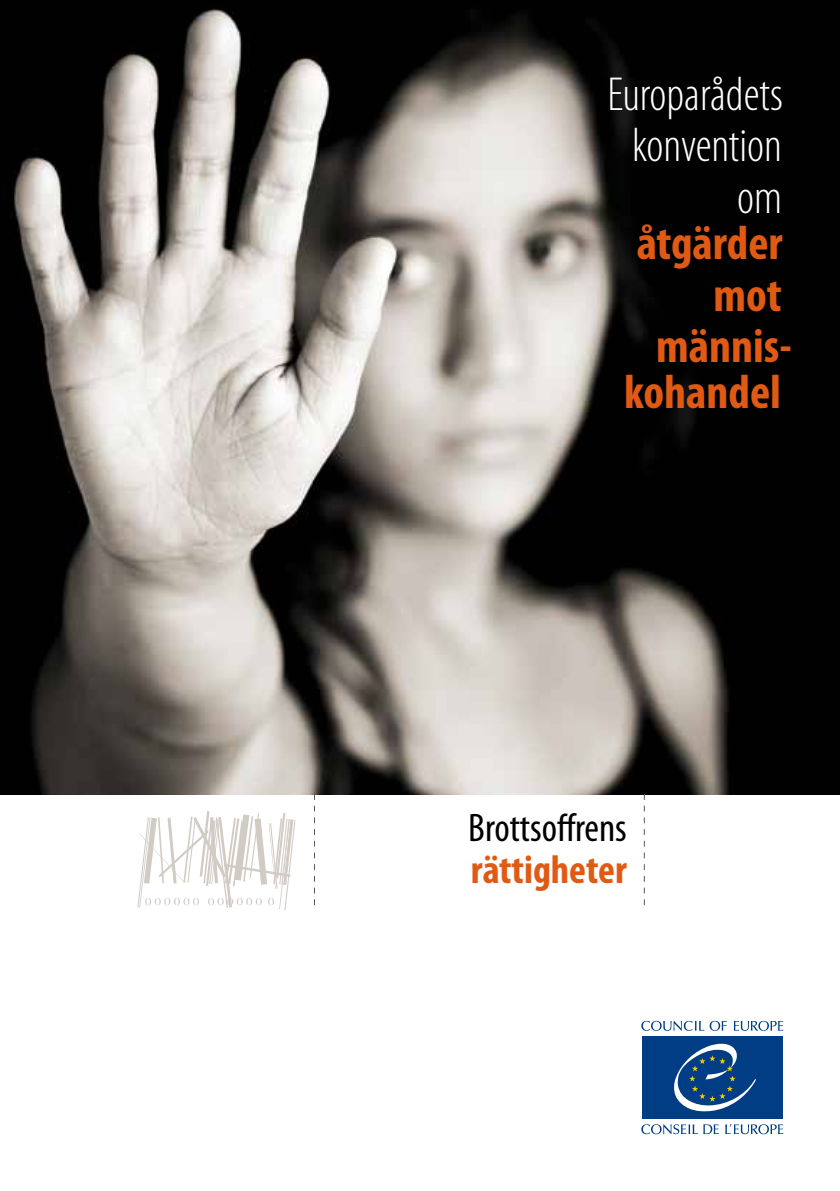
<style>
.page{position:relative;width:840px;height:1191px;background:#fff}
.page>*{position:absolute;margin:0;border:0;box-sizing:border-box;transform-origin:0 0}
.t1{font:700 condensed 48px/51.6px "Myriad Pro";color:#e05a14;text-align:right}
.t2{font:300 condensed 48px/51.6px "Myriad Pro";color:#fff;text-align:right}
.t3{font:condensed 40px "Myriad Pro";color:#000}
.t4{font:700 condensed 40px "Myriad Pro";color:#e05a14}
</style>
<div class="page">
<img style="left:0;top:0;width:839px;height:794px">
<svg style="left:733px;top:1020px;width:49px;height:10px"></svg>
<svg style="left:641px;top:1020px;width:85px;height:10px"></svg>
<svg style="left:725px;top:1124px;width:57px;height:10px"></svg>
<svg style="left:703px;top:1124px;width:15px;height:10px"></svg>
<svg style="left:641px;top:1124px;width:56px;height:10px"></svg>
<div style="left:641px;top:1036px;width:141px;height:82px;background:#003d85"></div>
<svg style="left:674px;top:1043px;width:82px;height:68px"></svg>
<svg style="left:137px;top:811px;width:158px;height:99px"></svg>
<svg style="left:643px;top:794px;width:1px;height:111px"></svg>
<svg style="left:314px;top:794px;width:1px;height:111px"></svg>
<p class="t2" style="left:607px;top:68px;width:177px">Europarådets konvention om</p>
<p class="t1" style="left:636px;top:216px;width:156px">åtgärder mot männis-</p>
<p class="t1" style="left:624px;top:365px;width:158px">kohandel</p>
<p class="t3" style="left:468px;top:803px;width:160px">Brottsoffrens</p>
<p class="t4" style="left:470px;top:844px;width:157px">rättigheter</p>
</div>
